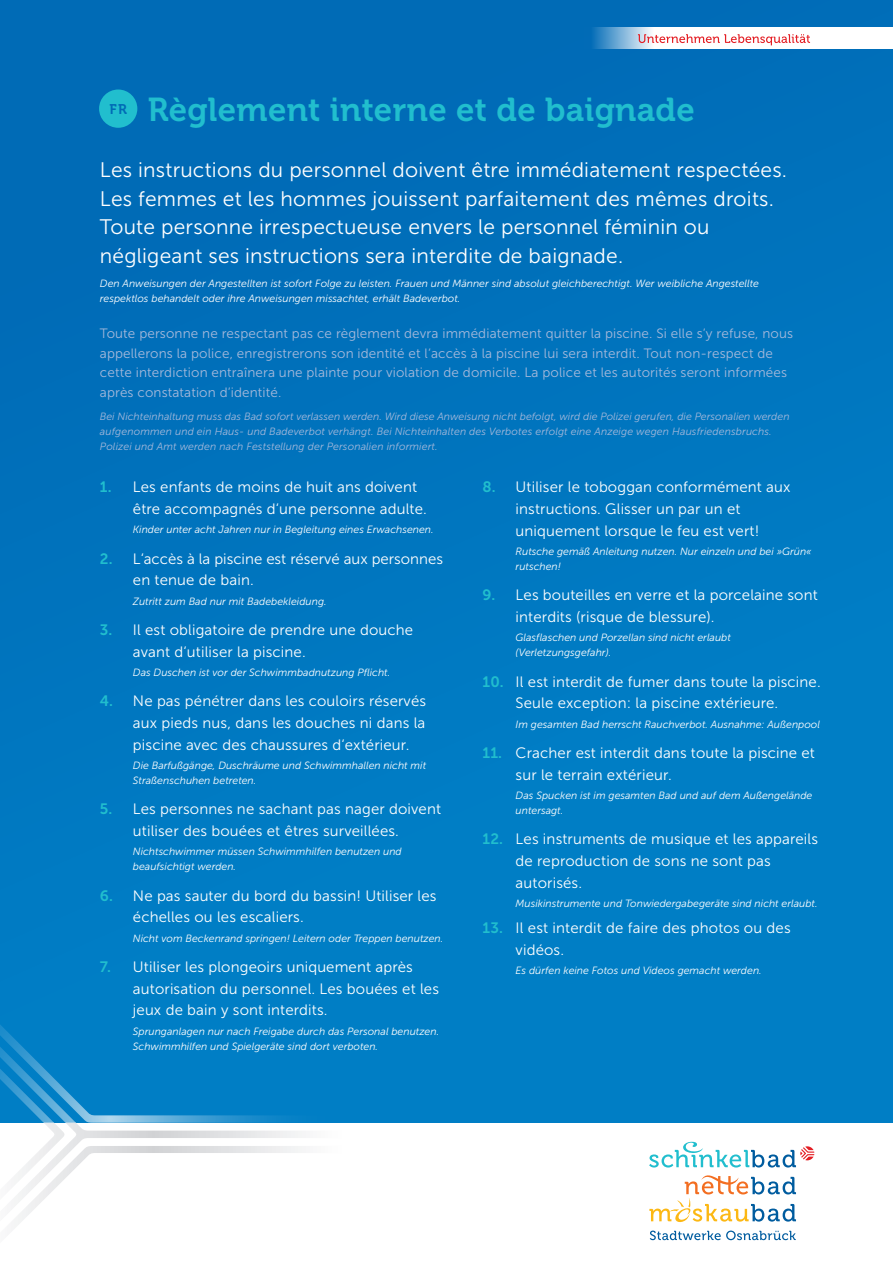
<style>
.page{position:relative;width:893px;height:1263px;background:#fff}
.page>*{position:absolute;margin:0;border:0;box-sizing:border-box;transform-origin:0 0}
.t1{font:33px "Museo 700";letter-spacing:.01em;color:#21bece}
.t2{font:21px/28.5px "Museo Sans 300";letter-spacing:.01em;color:#fff}
.t3{font:15px/21.8px "Museo Sans 300";letter-spacing:.01em;color:#fff}
.t4{font:13.95px "Museo 700";color:#006bb6}
.t5{font:13.5px/19.5px "Museo Sans 300";letter-spacing:.01em;color:#a6b9db}
.t6{font:italic 10.5px/15px "Museo Sans 300";color:#fff}
.t7{font:italic 10.5px/15px "Museo Sans 300";letter-spacing:.01em;color:#a6b9db}
.s1{font-family:"Museo Sans 700";color:#21bece}
</style>
<div class="page">
<div style="left:0;top:0;width:893px;height:1123px;background:#0077c0"></div>
<div style="left:99px;top:90px;width:38px;height:38px;background:#21bece;border-radius:50%"></div>
<svg style="left:14px;top:1123px;width:288px;height:105px"></svg>
<svg style="left:0;top:1024px;width:298px;height:99px"></svg>
<svg style="left:584px;top:28px;width:309px;height:21px;fill:#fff"></svg>
<svg style="left:638px;top:34px;width:172px;height:11px"></svg>
<svg style="left:650px;top:1230px;width:146px;height:10px"></svg>
<svg style="left:649px;top:1141px;width:165px;height:82px"></svg>
<p class="t4" style="left:109px;top:101px;width:19px">FR</p>
<h1 class="t1" style="left:148px;top:91px;width:549px">Règlement interne et de baignade</h1>
<p class="t2" style="left:100px;top:156px;width:689px">Les instructions du personnel doivent être immédiatement respectées.<br>Les femmes et les hommes jouissent parfaitement des mêmes droits.<br>Toute personne irrespectueuse envers le personnel féminin ou négligeant ses instructions sera interdite de baignade.</p>
<p class="t6" style="left:100px;top:276px;width:661px">Den Anweisungen der Angestellten ist sofort Folge zu leisten. Frauen und Männer sind absolut gleichberechtigt. Wer weibliche Angestellte respektlos behandelt oder ihre Anweisungen missachtet, erhält Badeverbot.</p>
<p class="t5" style="left:100px;top:324px;width:695px">Toute personne ne respectant pas ce règlement devra immédiatement quitter la piscine. Si elle s‘y refuse, nous appellerons la police, enregistrerons son identité et l‘accès à la piscine lui sera interdit. Tout non-respect de cette interdiction entraînera une plainte pour violation de domicile. La police et les autorités seront informées après constatation d‘identité.</p>
<p class="t7" style="left:100px;top:409px;width:691px">Bei Nichteinhaltung muss das Bad sofort verlassen werden. Wird diese Anweisung nicht befolgt, wird die Polizei gerufen, die Personalien werden aufgenommen und ein Haus- und Badeverbot verhängt. Bei Nichteinhalten des Verbotes erfolgt eine Anzeige wegen Hausfriedensbruchs.<br>Polizei und Amt werden nach Feststellung der Personalien informiert.</p>
<p class="t3" style="left:133px;top:476px;width:296px;text-indent:-33px"><span class="s1">1.</span> Les enfants de moins de huit ans doivent être accompagnés d‘une personne adulte.</p>
<p class="t6" style="left:133px;top:522px;width:302px">Kinder unter acht Jahren nur in Begleitung eines Erwachsenen.</p>
<p class="t3" style="left:133px;top:548px;width:312px;text-indent:-33px"><span class="s1">2.</span> L‘accès à la piscine est réservé aux personnes en tenue de bain.</p>
<p class="t6" style="left:133px;top:594px;width:195px">Zutritt zum Bad nur mit Badebekleidung.</p>
<p class="t3" style="left:133px;top:619px;width:282px;text-indent:-33px"><span class="s1">3.</span> Il est obligatoire de prendre une douche avant d‘utiliser la piscine.</p>
<p class="t6" style="left:133px;top:665px;width:259px">Das Duschen ist vor der Schwimmbadnutzung Pflicht.</p>
<p class="t3" style="left:133px;top:690px;width:295px;text-align:justify;text-indent:-33px"><span class="s1">4.</span> Ne pas pénétrer dans les couloirs réservés aux pieds nus, dans les douches ni dans la piscine avec des chaussures d‘extérieur.</p>
<p class="t6" style="left:133px;top:758px;width:295px">Die Barfußgänge, Duschräume und Schwimmhallen nicht mit<br>Straßenschuhen betreten.</p>
<p class="t3" style="left:133px;top:798px;width:310px;text-indent:-33px"><span class="s1">5.</span> Les personnes ne sachant pas nager doivent utiliser des bouées et êtres surveillées.</p>
<p class="t6" style="left:133px;top:844px;width:270px">Nichtschwimmer müssen Schwimmhilfen benutzen und beaufsichtigt werden.</p>
<p class="t3" style="left:133px;top:884px;width:305px;text-indent:-33px"><span class="s1">6.</span> Ne pas sauter du bord du bassin! Utiliser les échelles ou les escaliers.</p>
<p class="t6" style="left:133px;top:930px;width:312px">Nicht vom Beckenrand springen! Leitern oder Treppen benutzen.</p>
<p class="t3" style="left:133px;top:956px;width:308px;text-indent:-33px"><span class="s1">7.</span> Utiliser les plongeoirs uniquement après autorisation du personnel. Les bouées et les jeux de bain y sont interdits.</p>
<p class="t6" style="left:133px;top:1023px;width:308px">Sprunganlagen nur nach Freigabe durch das Personal benutzen.<br>Schwimmhilfen und Spielgeräte sind dort verboten.</p>
<p class="t3" style="left:516px;top:476px;width:276px;text-indent:-33px"><span class="s1">8.</span> Utiliser le toboggan conformément aux instructions. Glisser un par un et uniquement lorsque le feu est vert!</p>
<p class="t6" style="left:516px;top:544px;width:298px">Rutsche gemäß Anleitung nutzen. Nur einzeln und bei »Grün« rutschen!</p>
<p class="t3" style="left:516px;top:584px;width:304px;text-indent:-33px"><span class="s1">9.</span> Les bouteilles en verre et la porcelaine sont interdits (risque de blessure).</p>
<p class="t6" style="left:516px;top:630px;width:217px">Glasflaschen und Porzellan sind nicht erlaubt (Verletzungsgefahr).</p>
<p class="t3" style="left:516px;top:671px;width:307px;text-indent:-33px"><span class="s1">10.</span> Il est interdit de fumer dans toute la piscine.<br>Seule exception: la piscine extérieure.</p>
<p class="t6" style="left:516px;top:717px;width:306px">Im gesamten Bad herrscht Rauchverbot. Ausnahme: Außenpool</p>
<p class="t3" style="left:516px;top:742px;width:301px;text-indent:-33px"><span class="s1">11.</span> Cracher est interdit dans toute la piscine et sur le terrain extérieur.</p>
<p class="t6" style="left:516px;top:788px;width:298px">Das Spucken ist im gesamten Bad und auf dem Außengelände untersagt.</p>
<p class="t3" style="left:516px;top:828px;width:304px;text-indent:-33px"><span class="s1">12.</span> Les instruments de musique et les appareils de reproduction de sons ne sont pas autorisés.</p>
<p class="t6" style="left:516px;top:896px;width:304px">Musikinstrumente und Tonwiedergabegeräte sind nicht erlaubt.</p>
<p class="t3" style="left:516px;top:917px;width:277px;text-indent:-33px"><span class="s1">13.</span> Il est interdit de faire des photos ou des vidéos.</p>
<p class="t6" style="left:516px;top:963px;width:248px">Es dürfen keine Fotos und Videos gemacht werden.</p>
</div>
